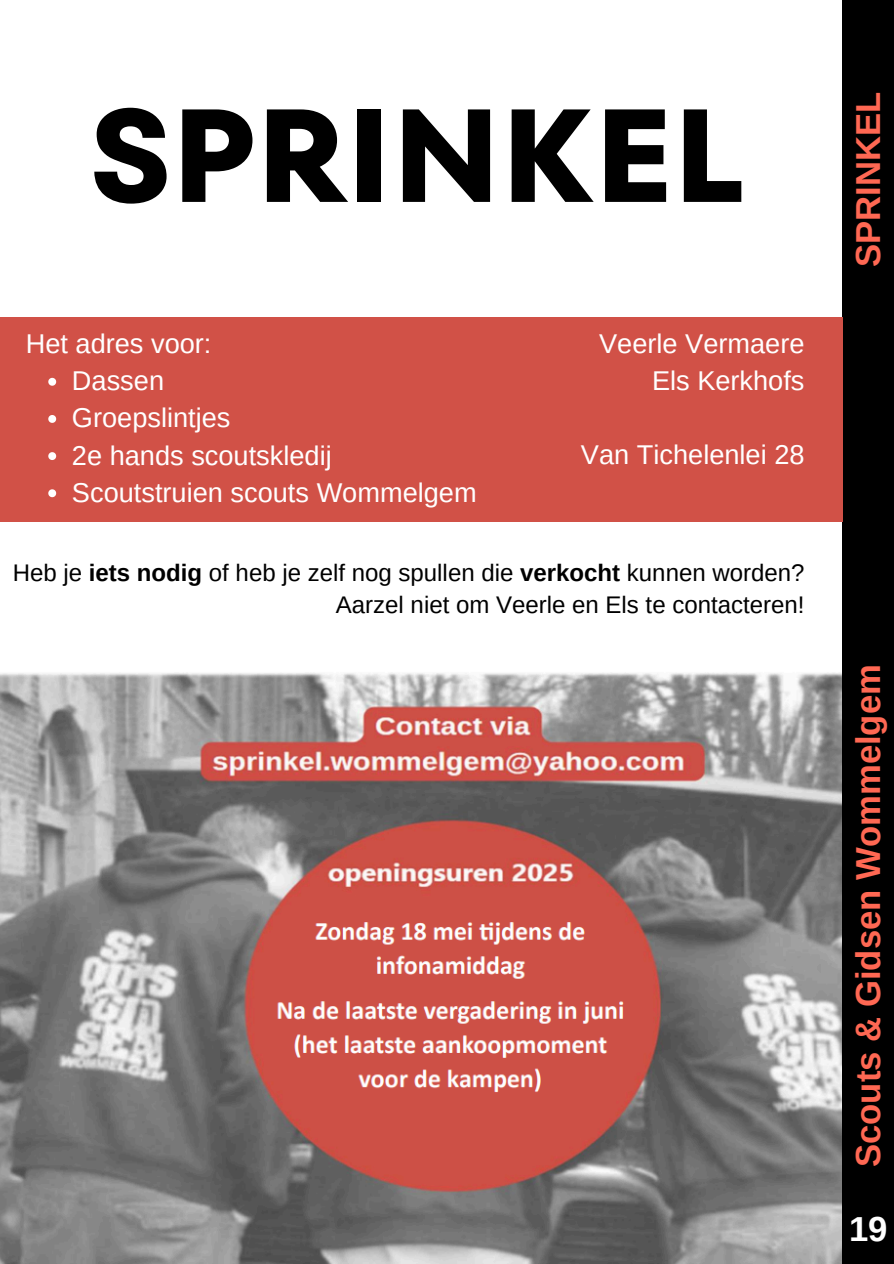
<style>
.page{position:relative;width:894px;height:1264px;background:#fff}
.page>*{position:absolute;margin:0;border:0;box-sizing:border-box;transform-origin:0 0}
.t1{font:700 132px "TT Fors";color:#000}
.t2{font:700 34.65px "Arimo";color:#ff6853}
.t3{font:700 34.65px "Arimo";color:#fff}
.t4{font:27.15px/37.2px "Arimo";color:#fff;text-align:right}
.t5{font:24px/32.7px "Arimo";color:#000;text-align:right}
.s1{font-weight:700}
</style>
<div class="page">
<img style="left:0;top:672px;width:842px;height:591px">
<div style="left:842px;top:0;width:51px;height:1263px;background:#000"></div>
<div style="left:0;top:317px;width:841px;height:205px;background:#d15147"></div>
<svg style="left:48px;top:378px;width:8px;height:8px"></svg>
<svg style="left:48px;top:415px;width:8px;height:8px"></svg>
<svg style="left:48px;top:452px;width:8px;height:8px"></svg>
<svg style="left:48px;top:489px;width:8px;height:8px"></svg>
<h2 class="t1" style="left:89px;top:63px;width:656px">SPRINKEL</h2>
<h4 class="t4" style="left:26px;top:325px;width:187px">Het adres voor:</h4>
<p class="t4" style="left:72px;top:362px;width:94px">Dassen</p>
<p class="t4" style="left:72px;top:399px;width:160px">Groepslintjes</p>
<p class="t4" style="left:72px;top:436px;width:261px">2e hands scoutskledij</p>
<p class="t4" style="left:72px;top:473px;width:406px">Scoutstruien scouts Wommelgem</p>
<p class="t4" style="left:599px;top:324px;width:207px">Veerle Vermaere<br>Els Kerkhofs</p>
<p class="t4" style="left:581px;top:436px;width:225px">Van Tichelenlei 28</p>
<p class="t5" style="left:13px;top:556px;width:793px">Heb je <span class="s1">iets nodig</span> of heb je zelf nog spullen die <span class="s1">verkocht</span> kunnen worden?<br>Aarzel niet om Veerle en Els te contacteren!</p>
<h4 class="t2" style="left:848px;top:267px;width:177px;rotate:-90deg">SPRINKEL</h4>
<h1 class="t2" style="left:848px;top:1167px;width:504px;rotate:-90deg">Scouts &amp; Gidsen Wommelgem</h1>
<h4 class="t3" style="left:848px;top:1209px;width:40px">19</h4>
</div>
